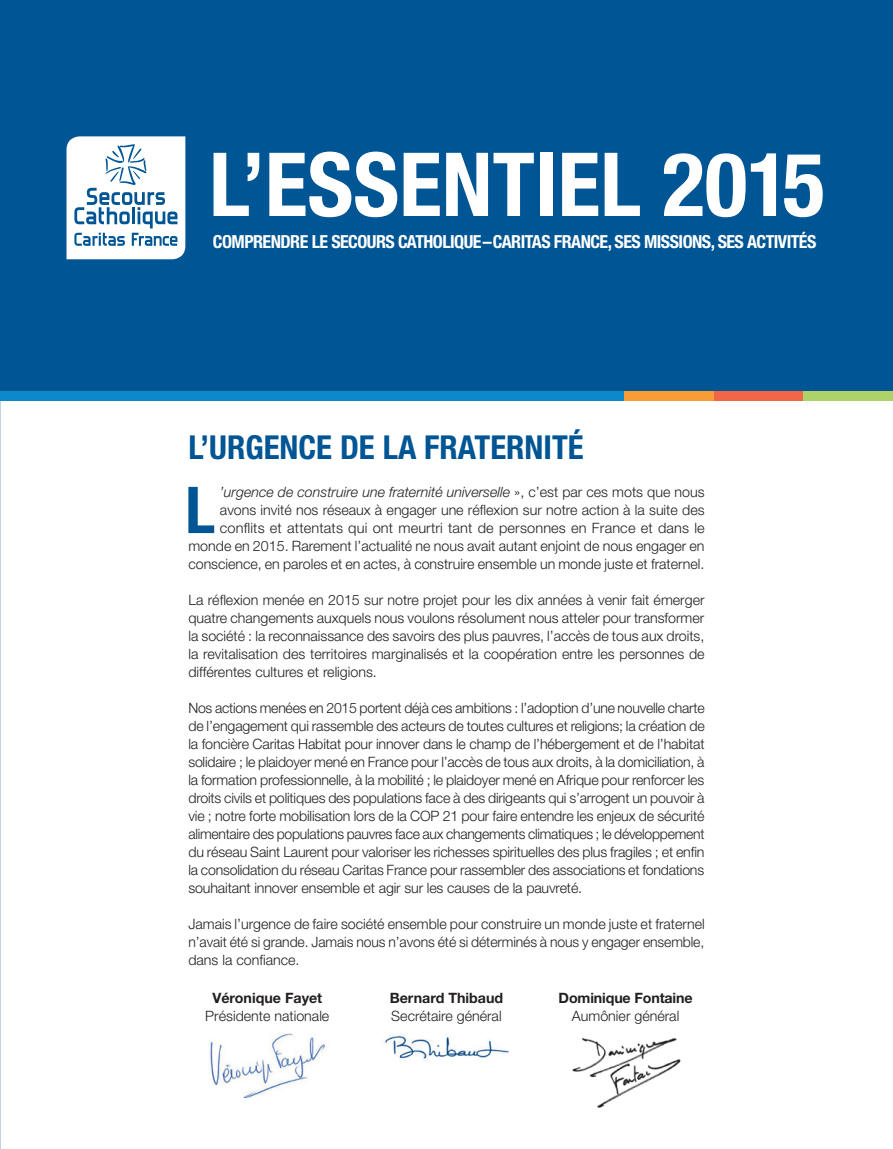
<style>
.page{position:relative;width:893px;height:1149px;background:#fff}
.page>*{position:absolute;margin:0;border:0;box-sizing:border-box;transform-origin:0 0}
.t1{font:700 condensed 88.35px "Helvetica Neue LT";color:#fff}
.t2{font:700 condensed 64.65px "Helvetica Neue LT";color:#005594}
.t3{font:700 condensed 33px "Helvetica Neue LT";color:#005594}
.t4{font:700 condensed 18px "Helvetica Neue LT";letter-spacing:-.03em;color:#fff}
.t5{font:300 14.25px/18px "Helvetica Neue LT";color:#231f20;text-align:justify}
.t6{font:700 14.25px "Helvetica Neue LT";color:#231f20}
.s1{font-style:italic}
</style>
<div class="page">
<div style="left:0;top:388px;width:624px;height:12px;background:#0c88cb"></div>
<div style="left:624px;top:388px;width:90px;height:12px;background:#f89d33"></div>
<div style="left:714px;top:388px;width:89px;height:12px;background:#f26648"></div>
<div style="left:803px;top:388px;width:90px;height:12px;background:#add368"></div>
<img style="left:384px;top:1033px;width:125px;height:28px">
<img style="left:572px;top:1038px;width:109px;height:70px">
<img style="left:209px;top:1033px;width:118px;height:63px">
<div style="left:0;top:0;width:893px;height:390px;background:#005594"></div>
<svg style="left:67px;top:136px;width:118px;height:123px;background:#d5e3ed"></svg>
<h1 class="t1" style="left:209px;top:131px;width:617px">L’ESSENTIEL 2015</h1>
<p class="t4" style="left:213px;top:231px;width:605px">COMPRENDRE LE SECOURS CATHOLIQUE – CARITAS FRANCE, SES MISSIONS, SES ACTIVITÉS</p>
<h3 class="t3" style="left:188px;top:427px;width:397px">L’URGENCE DE LA FRATERNITÉ</h3>
<p class="t5" style="left:188px;top:482px;width:518px;text-align:right"><span class="s1">’urgence de construire une fraternité universelle</span> », c’est par ces mots que nous avons invité nos réseaux à engager une réflexion sur notre action à la suite des conflits et attentats qui ont meurtri tant de personnes en France et dans le monde en 2015. Rarement l’actualité ne nous avait autant enjoint de nous engager en conscience, en paroles et en actes, à construire ensemble un monde juste et fraternel.</p>
<p class="t5" style="left:188px;top:590px;width:518px">La réflexion menée en 2015 sur notre projet pour les dix années à venir fait émerger quatre changements auxquels nous voulons résolument nous atteler pour transformer la société : la reconnaissance des savoirs des plus pauvres, l’accès de tous aux droits, la revitalisation des territoires marginalisés et la coopération entre les personnes de différentes cultures et religions.</p>
<p class="t5" style="left:188px;top:698px;width:518px">Nos actions menées en 2015 portent déjà ces ambitions : l’adoption d’une nouvelle charte de l’engagement qui rassemble des acteurs de toutes cultures et religions; la création de la foncière Caritas Habitat pour innover dans le champ de l’hébergement et de l’hab itat solidaire ; le plaidoyer mené en France pour l’accès de tous aux droits, à la domiciliation, à la formation professionnelle, à la mobilité ; le plaidoyer mené en Afrique pour renforcer les droits civils et politiques des populations face à des dirigeants qui s’arrogent un pouvoir à vie ; notre forte mobilisation lors de la COP 21 pour faire entendre les enjeux de sécurité alimentaire des populations pauvres face aux changements climatiques ; le développement du réseau Saint Laurent pour valoriser les richesses spirituelles des plus fragiles ; et enfin la consolidation du réseau Caritas France pour rassembler des associations et fondations souhaitant innover ensemble et agir sur les causes de la pauvreté.</p>
<p class="t5" style="left:188px;top:914px;width:518px">Jamais l’urgence de faire société ensemble pour construire un monde juste et fraternel n’avait été si grande. Jamais nous n’avons été si déterminés à nous y engager ensemble, dans la confiance.</p>
<p class="t6" style="left:212px;top:988px;width:111px">Véronique Fayet</p>
<p class="t5" style="left:205px;top:1005px;width:126px">Présidente nationale</p>
<h2 class="t2" style="left:185px;top:471px;width:31px">L</h2>
<p class="t6" style="left:390px;top:988px;width:115px">Bernard Thibaud</p>
<p class="t5" style="left:391px;top:1005px;width:112px">Secrétaire général</p>
<p class="t6" style="left:559px;top:988px;width:135px">Dominique Fontaine</p>
<p class="t5" style="left:572px;top:1005px;width:109px">Aumônier général</p>
</div>
